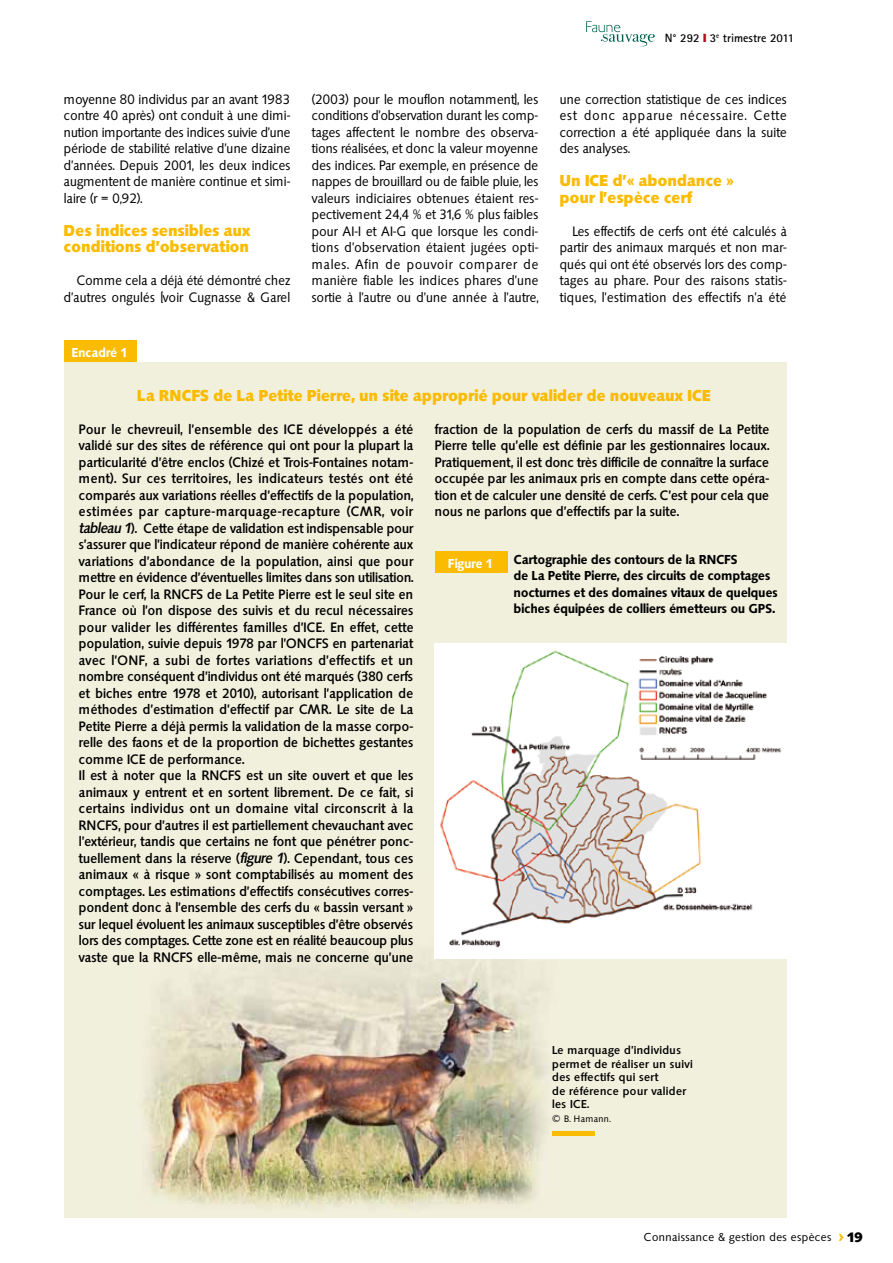
<style>
.page{position:relative;width:893px;height:1263px;background:#fff}
.page>*{position:absolute;margin:0;border:0;box-sizing:border-box;transform-origin:0 0}
.t1{font:700 16.5px/16.5px "Saxony";letter-spacing:-.02em;color:#fabb00;scale:.95 1}
.t2{font:500 14.25px/16.5px "Saxony";letter-spacing:-.02em;color:#000;scale:.95 1}
.t3{font:14.25px/16.5px "Saxony";letter-spacing:-.02em;color:#000;text-align:justify;scale:.95 1}
.t4{font:700 14.25px "Saxony";color:#000;scale:.95 1}
.t5{font:600 13.5px/16.5px "Saxony";letter-spacing:-.02em;color:#000;scale:.95 1}
.t6{font:600 13.5px "Saxony";letter-spacing:-.02em;color:#fff;scale:.95 1}
.t7{font:500 12px/13.5px "Saxony";color:#000}
.t8{font:12px "Saxony";color:#000}
.t9{font:700 12px "Rotis Sans Serif";color:#000}
.t10{font:9.75px "Saxony";color:#000}
.s1{color:#bc091b}
.s2{font-style:italic}
.s3{font-style:inherit}
.s4{font-weight:700;font-size:18px;color:#fabb00}
</style>
<div class="page">
<svg style="left:586px;top:21px;width:69px;height:25px"></svg>
<div style="left:64px;top:362px;width:723px;height:855px;background:#f1f0dd"></div>
<div style="left:64px;top:341px;width:72px;height:21px;background:#fabb00"></div>
<img style="left:142px;top:877px;width:416px;height:332px">
<hr style="left:552px;top:1131px;width:43px;height:4px;background:#fabb00">
<img style="left:435px;top:644px;width:352px;height:315px">
<div style="left:435px;top:552px;width:72px;height:21px;background:#fabb00"></div>
<p class="t3" style="left:64px;top:91px;width:240px">moyenne 80 individus par an avant 1983 contre 40 après) ont conduit à une dimi&shy;nution importante des indices suivie d’une période de stabilité relative d’une dizaine d’années. Depuis 2001, les deux indices augmentent de manière continue et simi&shy;laire (r = 0,92).</p>
<p class="t1" style="left:64px;top:222px;width:198px">Des indices sensibles aux conditions d’observation</p>
<p class="t3" style="left:64px;top:272px;width:240px;text-align:right">Comme cela a déjà été démontré chez d’autres ongulés [voir Cugnasse &amp; Garel</p>
<p class="t6" style="left:72px;top:345px;width:61px">Encadré 1</p>
<p class="t9" style="left:665px;top:30px;width:131px">N° 292 <span class="s1">❙</span> 3<sup>e</sup> trimestre 2011</p>
<p class="t3" style="left:312px;top:91px;width:240px">(2003) pour le mouflon notamment], les conditions d’observation durant les comp&shy;tages affectent le nombre des observa&shy;tions réalisées, et donc la valeur moyenne des indices. Par exemple, en présence de nappes de brouillard ou de faible pluie, les valeurs indiciaires obtenues étaient res&shy;pectivement 24,4 % et 31,6 % plus faibles pour AI-I et AI-G que lorsque les condi&shy;tions d’observation étaient jugées opti&shy;males. Afin de pouvoir comparer de manière fiable les indices phares d’une sortie à l’autre ou d’une année à l’autre,</p>
<p class="t3" style="left:560px;top:91px;width:241px">une correction statistique de ces indices est donc apparue nécessaire. Cette correction a été appliquée dans la suite des analyses.</p>
<p class="t1" style="left:560px;top:172px;width:186px">Un ICE d’« abondance » pour l’espèce cerf</p>
<p class="t3" style="left:560px;top:223px;width:241px;text-indent:13px">Les effectifs de cerfs ont été calculés à partir des animaux marqués et non mar&shy;qués qui ont été observés lors des comp&shy;tages au phare. Pour des raisons statis&shy;tiques, l’estimation des effectifs n’a été</p>
<p class="t1" style="left:137px;top:387px;width:606px">La RNCFS de La Petite Pierre, un site approprié pour valider de nouveaux ICE</p>
<p class="t2" style="left:79px;top:421px;width:354px">Pour le chevreuil, l’ensemble des ICE développés a été validé sur des sites de référence qui ont pour la plupart la particularité d’être enclos (Chizé et Trois-Fontaines notam&shy;ment). Sur ces territoires, les indicateurs testés ont été comparés aux variations réelles d’effectifs de la population, estimées par capture-marquage-recapture (CMR, voir <span class="s2">tableau 1</span>). Cette étape de validation est indispensable pour s’assurer que l’indicateur répond de manière cohérente aux variations d’abondance de la population, ainsi que pour mettre en évidence d’éventuelles limites dans son utilisation.<br>Pour le cerf, la RNCFS de la Petite Pierre est le seul site en France où l’on dispose des suivis et du recul nécessaires pour valider les différentes familles d’ICE. En effet, cette population, suivie depuis 1978 par l’ONCFS en partenariat avec l’ONF, a subi de fortes variations d’effectifs et un nombre conséquent d’individus ont été marqués (380 cerfs et biches entre 1978 et 2010), autorisant l’application de méthodes d’estimation d’effectif par CMR. Le site de la Petite Pierre a déjà permis la validation de la masse corpo&shy;relle des faons et de la proportion de bichettes gestantes comme ICE de performance.<br>Il est à noter que la RNCFS est un site ouvert et que les animaux y entrent et en sortent librement. De ce fait, si certains individus ont un domaine vital circonscrit à la RNCFS, pour d’autres il est partiellement chevauchant avec l’extérieur, tandis que certains ne font que pénétrer ponc&shy;tuellement dans la réserve (<span class="s2">figure 1</span>). Cependant, tous ces animaux « à risque » sont comptabilisés au moment des comptages. Les estimations d’effectifs consécutives corres&shy;pondent donc à l’ensemble des cerfs du « bassin versant » sur lequel évoluent les animaux susceptibles d’être observés lors des comptages. Cette zone est en réalité beaucoup plus vaste que la RNCFS elle-même, mais ne concerne qu’une</p>
<p class="t2" style="left:435px;top:421px;width:354px;text-align:justify">fraction de la population de cerfs du massif de La Petite Pierre telle qu’elle est définie par les gestionnaires locaux.<br>Pratiquement, il est donc très difficile de connaître la surface occupée par les animaux pris en compte dans cette opéra&shy;tion et de calculer une densité de cerfs. C’est pour cela que nous ne parlons que d’effectifs par la suite.</p>
<p class="t6" style="left:448px;top:556px;width:50px">Figure <span class="s3">1</span></p>
<p class="t5" style="left:514px;top:551px;width:280px">Cartographie des contours de la RNCFS<br>de La Petite Pierre, des circuits de comptages nocturnes et des domaines vitaux de quelques biches équipées de colliers émetteurs ou GPS.</p>
<p class="t7" style="left:552px;top:1044px;width:142px">Le marquage d’individus permet de réaliser un suivi des effectifs qui sert<br>de référence pour valider les ICE.</p>
<p class="t10" style="left:552px;top:1113px;width:60px">© B. Hamann.</p>
<p class="t8" style="left:644px;top:1230px;width:202px">Connaissance &amp; gestion des espèces <span class="s4">&gt;</span></p>
<p class="t4" style="left:847px;top:1229px;width:19px">19</p>
</div>
